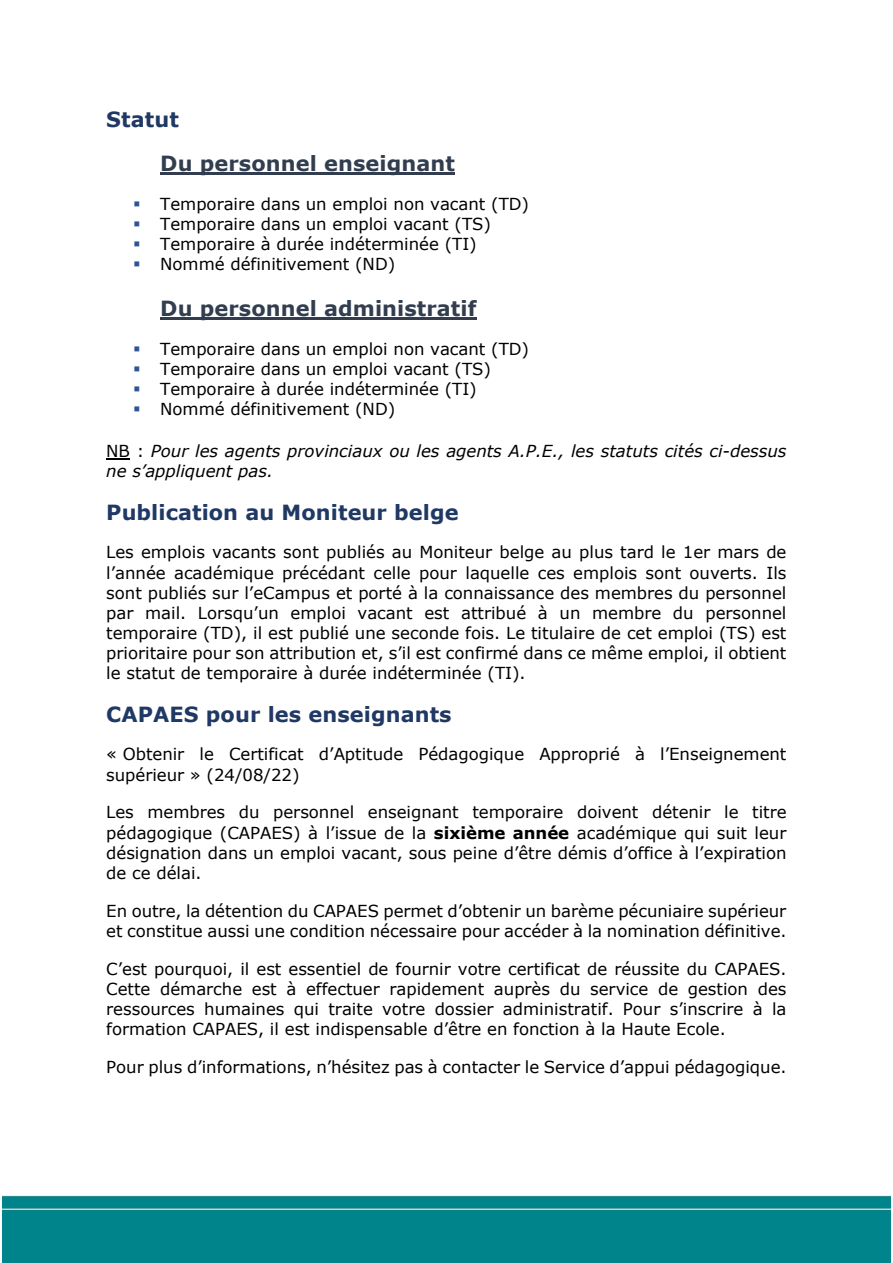
<style>
.page{position:relative;width:893px;height:1263px;background:#fff}
.page>*{position:absolute;margin:0;border:0;box-sizing:border-box;transform-origin:0 0}
.t1{font:700 20.85px "Verdana";letter-spacing:.005em;color:#1f3864}
.t2{font:700 20.85px "Verdana";letter-spacing:.005em;color:#323e4f}
.t3{font:16.5px/20.1px "Verdana";color:#000;text-align:justify}
.t4{font:italic 16.5px/20.1px "Verdana";color:#000}
.s1{color:#2f5496}
.s2{font-style:normal}
.s3{font-weight:700}
</style>
<div class="page">
<img style="left:2px;top:317px;width:888px;height:946px">
<hr style="left:160px;top:172px;width:295px;height:3px;background:#323e4f">
<hr style="left:160px;top:317px;width:316px;height:2px;background:#323e4f">
<svg style="left:106px;top:458px;width:24px;height:1px"></svg>
<p class="t1" style="left:106px;top:106px;width:74px">Statut</p>
<p class="t2" style="left:160px;top:150px;width:296px">Du personnel enseignant</p>
<p class="t3" style="left:133px;top:193px;width:397px"><span class="s1">▪</span> Temporaire dans un emploi non vacant (TD)</p>
<p class="t3" style="left:133px;top:213px;width:359px"><span class="s1">▪</span> Temporaire dans un emploi vacant (TS)</p>
<p class="t3" style="left:133px;top:233px;width:345px"><span class="s1">▪</span> Temporaire à durée indéterminée (TI)</p>
<p class="t3" style="left:133px;top:253px;width:263px"><span class="s1">▪</span> Nommé définitivement (ND)</p>
<p class="t2" style="left:160px;top:295px;width:318px">Du personnel administratif</p>
<p class="t3" style="left:133px;top:338px;width:397px"><span class="s1">▪</span> Temporaire dans un emploi non vacant (TD)</p>
<p class="t3" style="left:133px;top:358px;width:359px"><span class="s1">▪</span> Temporaire dans un emploi vacant (TS)</p>
<p class="t3" style="left:133px;top:378px;width:345px"><span class="s1">▪</span> Temporaire à durée indéterminée (TI)</p>
<p class="t3" style="left:133px;top:398px;width:263px"><span class="s1">▪</span> Nommé définitivement (ND)</p>
<p class="t4" style="left:106px;top:440px;width:681px"><span class="s2">NB :</span> Pour les agents provinciaux ou les agents A.P.E., les statuts cités ci-dessus ne s’appliquent pas.</p>
<p class="t1" style="left:106px;top:499px;width:354px">Publication au Moniteur belge</p>
<p class="t3" style="left:106px;top:542px;width:681px">Les emplois vacants sont publiés au Moniteur belge au plus tard le 1er mars de l’année académique précédant celle pour laquelle ces emplois sont ouverts. Ils sont publiés sur l’eCampus et porté à la connaissance des membres du personnel par mail. Lorsqu’un emploi vacant est attribué à un membre du personnel temporaire (TD), il est publié une seconde fois. Le titulaire de cet emploi (TS) est prioritaire pour son attribution et, s’il est confirmé dans ce même emploi, il obtient le statut de temporaire à durée indéterminée (TI).</p>
<p class="t1" style="left:106px;top:700px;width:347px">CAPAES pour les enseignants</p>
<p class="t3" style="left:106px;top:744px;width:681px">« Obtenir le Certificat d’Aptitude Pédagogique Approprié à l’Enseignement supérieur » (24/08/22)</p>
<p class="t3" style="left:106px;top:802px;width:681px">Les membres du personnel enseignant temporaire doivent détenir le titre pédagogique (CAPAES) à l’issue de la <span class="s3">sixième année</span> académique qui suit leur désignation dans un emploi vacant, sous peine d’être démis d’office à l’expiration de ce délai.</p>
<p class="t3" style="left:106px;top:900px;width:681px">En outre, la détention du CAPAES permet d’obtenir un barème pécuniaire supérieur et constitue aussi une condition nécessaire pour accéder à la nomination définitive.</p>
<p class="t3" style="left:106px;top:958px;width:681px">C’est pourquoi, il est essentiel de fournir votre certificat de réussite du CAPAES.<br>Cette démarche est à effectuer rapidement auprès du service de gestion des ressources humaines qui traite votre dossier administratif. Pour s’inscrire à la formation CAPAES, il est indispensable d’être en fonction à la Haute Ecole.</p>
<p class="t3" style="left:106px;top:1057px;width:681px">Pour plus d’informations, n’hésitez pas à contacter le Service d’appui pédagogique.</p>
</div>
